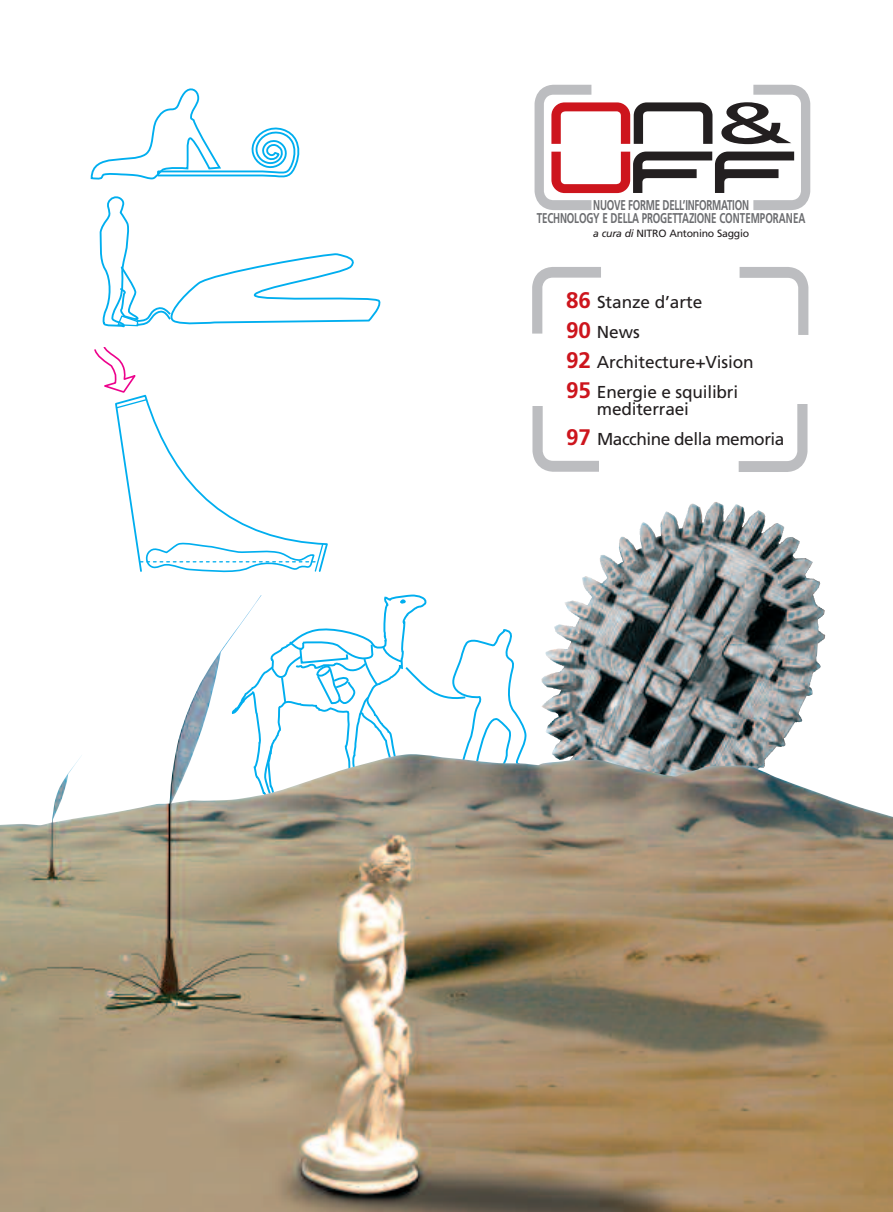
<style>
.page{position:relative;width:893px;height:1212px;background:#fff}
.page>*{position:absolute;margin:0;border:0;box-sizing:border-box;transform-origin:0 0}
.t1{font:17.25px/30px "Frutiger";letter-spacing:-.01em;color:#231f20}
.t2{font:17.25px/30px "Frutiger";letter-spacing:-.03em;color:#231f20}
.t3{font:700 14.1px/13.5px "Frutiger";letter-spacing:-.015em;color:#6c6d70;text-align:center;scale:.69 1}
.t4{font:10.5px "Frutiger";letter-spacing:-.02em;color:#231f20}
.s1{font-style:italic}
.s2{font-weight:700;font-size:22.5px;color:#cd151d}
</style>
<div class="page">
<svg style="left:94px;top:347px;width:234px;height:226px"></svg>
<svg style="left:739px;top:404px;width:68px;height:68px"></svg>
<img style="left:723px;top:504px;width:77px;height:44px">
<svg style="left:532px;top:267px;width:69px;height:67px"></svg>
<svg style="left:740px;top:267px;width:68px;height:68px"></svg>
<svg style="left:532px;top:407px;width:67px;height:65px"></svg>
<svg style="left:535px;top:85px;width:275px;height:125px"></svg>
<img style="left:0;top:595px;width:893px;height:617px">
<svg style="left:99px;top:196px;width:282px;height:132px"></svg>
<svg style="left:90px;top:88px;width:210px;height:92px"></svg>
<p class="t3" style="left:537px;top:199px;width:391px">NUOVE FORME DELL’INFORMATION<br>TECHNOLOGY E DELLA PROGETTAZIONE CONTEMPORANEA</p>
<p class="t4" style="left:593px;top:229px;width:158px"><span class="s1">a cura di</span> NITRO Antonino Saggio</p>
<p class="t1" style="left:566px;top:288px;width:189px"><span class="s2">86</span> Stanze d’arte<br><span class="s2">90</span> News<br><span class="s2">92</span> Architecture+Vision<br><span class="s2">95</span> Energie e squilibri</p>
<p class="t2" style="left:566px;top:396px;width:220px;text-indent:31px">mediterraei<br><span class="s2">97</span> Macchine della memoria</p>
</div>
